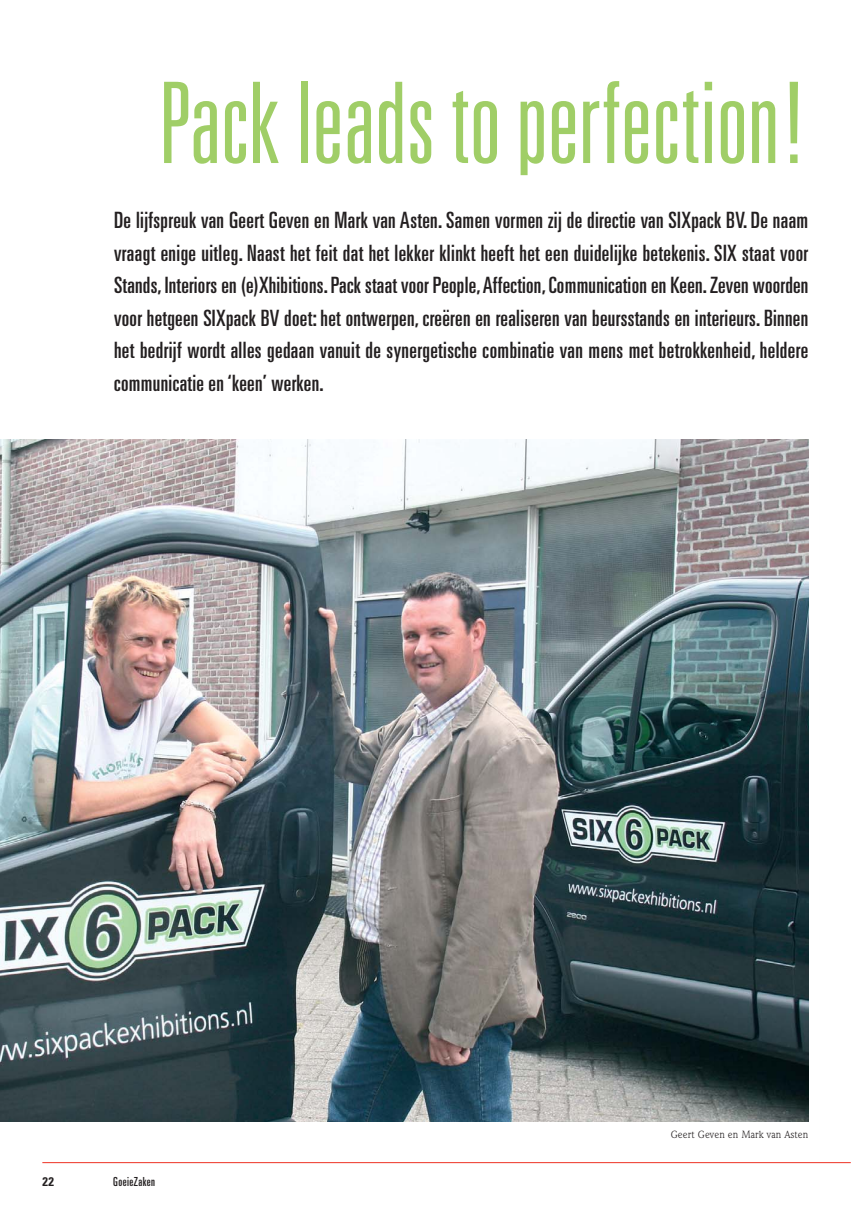
<style>
.page{position:relative;width:851px;height:1205px;background:#fff}
.page>*{position:absolute;margin:0;border:0;box-sizing:border-box;transform-origin:0 0}
.t1{font:300 ultra-condensed 112.5px "Univers";color:#a0ce67}
.t2{font:ultra-condensed 22.5px/32.5px "Univers";letter-spacing:.015em;color:#231f20;text-align:justify}
.t3{font:ultra-condensed 12.5px "Univers";letter-spacing:.035em;color:#231f20;scale:.94 1}
.t4{font:700 condensed 12.5px "Univers";color:#231f20}
.t5{font:10.62px "Weidemann IT Cby BT";color:#231f20}
</style>
<div class="page">
<hr style="left:42px;top:1162px;width:808px;height:1px;background:#ee3124">
<img style="left:0;top:439px;width:808px;height:683px">
<h1 class="t1" style="left:158px;top:82px;width:651px">Pack leads to perfection!</h1>
<p class="t2" style="left:114px;top:206px;width:695px">De lijfspreuk van Geert Geven en Mark van Asten. Samen vormen zij de directie van SIXpack BV. De naam vraagt enige uitleg. Naast het feit dat het lekker klinkt heeft het een duidelijke betekenis. SIX staat voor Stands, Interiors en (e)Xhibitions. Pack staat voor People,Affection, Communication en Keen. Zeven woorden voor hetgeen SIXpack BV doet: het ontwerpen, creëren en realiseren van beursstands en interieurs. Binnen het bedrijf wordt alles gedaan vanuit de synergetische combinatie van mens met betrokkenheid, heldere communicatie en ‘keen’ werken.</p>
<p class="t4" style="left:42px;top:1177px;width:13px">22</p>
<p class="t3" style="left:113px;top:1177px;width:46px">GoeieZaken</p>
<p class="t5" style="left:670px;top:1130px;width:139px">Geert Geven en Mark van Asten</p>
</div>
